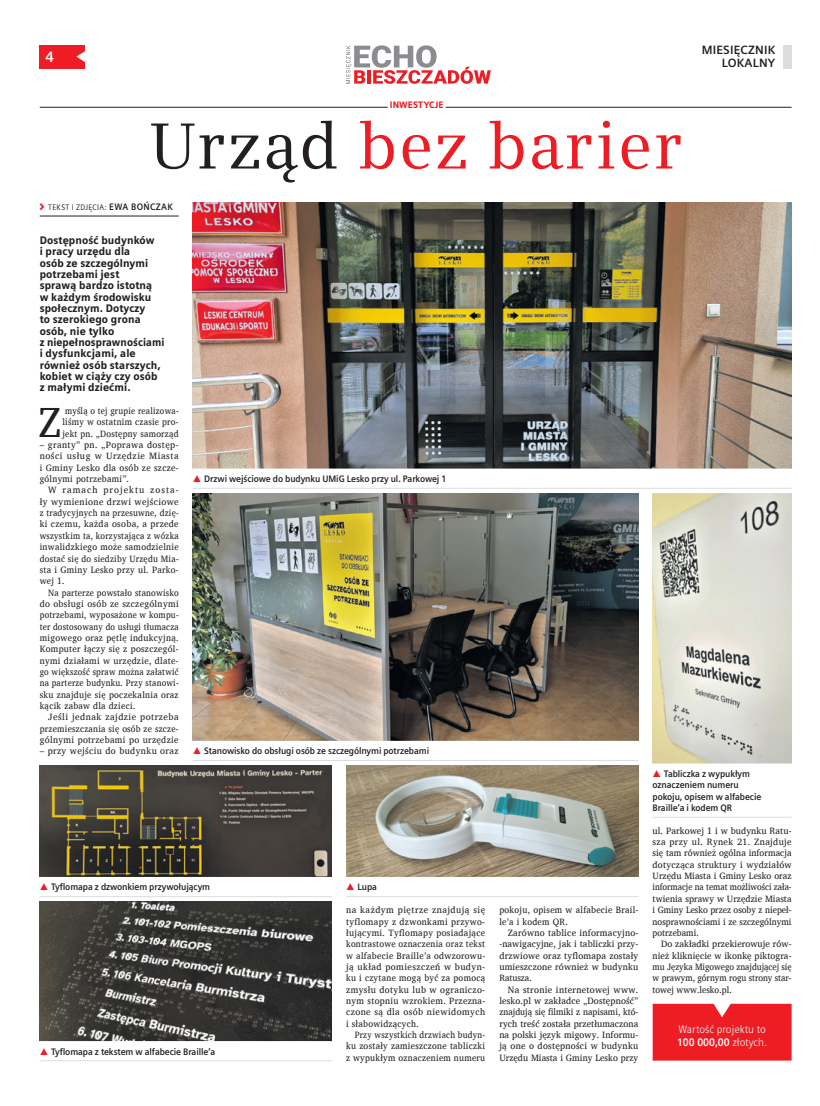
<style>
.page{position:relative;width:820px;height:1106px;background:#fff}
.page>*{position:absolute;margin:0;border:0;box-sizing:border-box;transform-origin:0 0}
.t1{font:65px "Siemens Serif";letter-spacing:.025em;color:#ee1d23}
.t2{font:43.2px "Charis SIL";color:#231f20;scale:.93 1}
.t3{font:700 15px "Siemens Sans";color:#fff}
.t4{font:700 12px/13px "Siemens Sans";letter-spacing:.015em;color:#231f20;text-align:right}
.t5{font:900 11px/11.3px "Siemens Sans";letter-spacing:.01em;color:#231f20;scale:.93 1}
.t6{font:11px/13px "Siemens Sans";color:#dcdddf;scale:.93 1}
.t7{font:9.4px/11.3px "Charis SIL";letter-spacing:.03em;color:#231f20;text-align:justify}
.t8{font:9.4px/11.3px "Charis SIL";letter-spacing:.03em;color:#231f20;text-align:justify;scale:.9 1}
.t9{font:700 9.4px/11.3px "Siemens Sans";letter-spacing:-.01em;color:#231f20;scale:.93 1}
.t10{font:9.4px/11.3px "Charis SIL";letter-spacing:.03em;color:#231f20;text-align:justify;scale:.96 1}
.t11{font:9.4px/11.3px "Charis SIL";letter-spacing:.03em;color:#231f20;scale:.93 1}
.t12{font:900 9.4px "Siemens Sans";letter-spacing:.005em;color:#ee1d23;scale:.93 1}
.t13{font:8px "Siemens Sans";letter-spacing:.04em;color:#231f20;scale:.93 1}
.s1{color:#231f20}
.s2{font-weight:700;font-size:9.4px}
.s3{font-weight:700;color:#fff}
</style>
<div class="page">
<div style="left:40px;top:45px;width:45px;height:23px;background:#ee1d23"></div>
<div style="left:782px;top:45px;width:9px;height:24px;background:#dcdddf"></div>
<svg style="left:346px;top:45px;width:144px;height:39px"></svg>
<svg style="left:76px;top:51px;width:9px;height:11px"></svg>
<hr style="left:40px;top:107px;width:751px;height:1px;background:#231f20">
<div style="left:387px;top:105px;width:58px;height:5px;background:#fff"></div>
<hr style="left:40px;top:215px;width:139px;height:1px;background:#231f20">
<img style="left:193px;top:202px;width:598px;height:266px">
<hr style="left:193px;top:488px;width:598px;height:1px;background:#dcdddf">
<img style="left:193px;top:493px;width:445px;height:248px">
<hr style="left:193px;top:760px;width:445px;height:1px;background:#dcdddf">
<img style="left:40px;top:765px;width:292px;height:112px">
<hr style="left:40px;top:896px;width:292px;height:1px;background:#dcdddf">
<img style="left:40px;top:901px;width:292px;height:140px">
<hr style="left:40px;top:1060px;width:292px;height:1px;background:#dcdddf">
<img style="left:652px;top:493px;width:139px;height:270px">
<hr style="left:652px;top:816px;width:139px;height:1px;background:#dcdddf">
<img style="left:346px;top:765px;width:292px;height:112px">
<hr style="left:346px;top:896px;width:292px;height:1px;background:#dcdddf">
<div style="left:652px;top:1003px;width:139px;height:57px;background:#ee1d23"></div>
<h3 class="t3" style="left:45px;top:49px;width:10px">4</h3>
<p class="t4" style="left:701px;top:44px;width:75px">MIESIĘCZNIK<br>LOKALNY</p>
<p class="t12" style="left:389px;top:99px;width:59px">INWESTYCJE</p>
<h1 class="t1" style="left:149px;top:110px;width:534px"><span class="s1">Urząd</span> bez barier</h1>
<p class="t13" style="left:48px;top:203px;width:135px">TEKST I ZDJĘCIA: <span class="s2">EWA BOŃCZAK</span></p>
<p class="t5" style="left:40px;top:234px;width:136px">Dostępność budynków<br>i pracy urzędu dla<br>osób ze szczególnymi potrzebami jest<br>sprawą bardzo istotną<br>w każdym środowisku społecznym. Dotyczy<br>to szerokiego grona osób, nie tylko<br>z niepełnosprawnościami i dysfunkcjami, ale również osób starszych, kobiet w ciąży czy osób z małymi dziećmi.</p>
<h2 class="t2" style="left:38px;top:396px;width:26px">Z</h2>
<p class="t8" style="left:62px;top:405px;width:131px">myślą o tej grupie realizowa&shy;liśmy w ostatnim czasie pro&shy;jekt pn. „Dostępny samorząd</p>
<p class="t7" style="left:40px;top:439px;width:140px">– granty” pn. „Poprawa dostęp&shy;ności usług w Urzędzie Miasta i Gminy Lesko dla osób ze szcze&shy;gólnymi potrzebami”.</p>
<p class="t7" style="left:40px;top:484px;width:140px;text-indent:9px">W ramach projektu zosta&shy;ły wymienione drzwi wejściowe z tradycyjnych na przesuwne, dzię&shy;ki czemu, każda osoba, a przede wszystkim ta, korzystająca z wózka inwalidzkiego może samodzielnie dostać się do siedziby Urzędu Mia&shy;sta i Gminy Lesko przy ul. Parko&shy;wej 1.</p>
<p class="t8" style="left:40px;top:586px;width:156px;text-indent:9px">Na parterze powstało stanowisko do obsługi osób ze szczególnymi potrzebami, wyposażone w kompu&shy;ter dostosowany do usługi tłumacza migowego oraz pętlę indukcyjną.<br>Komputer łączy się z poszczegól&shy;nymi działami w urzędzie, dlate&shy;go większość spraw można załatwić na parterze budynku. Przy stanowi&shy;sku znajduje się poczekalnia oraz kącik zabaw dla dzieci.</p>
<p class="t7" style="left:40px;top:711px;width:140px;text-indent:9px">Jeśli jednak zajdzie potrzeba przemieszczania się osób ze szcze&shy;gólnymi potrzebami po urzędzie</p>
<p class="t7" style="left:40px;top:745px;width:140px">– przy wejściu do budynku oraz</p>
<p class="t9" style="left:204px;top:473px;width:262px">Drzwi wejściowe do budynku UMiG Lesko przy ul. Parkowej 1</p>
<p class="t9" style="left:204px;top:745px;width:243px">Stanowisko do obsługi osób ze szczególnymi potrzebami</p>
<p class="t9" style="left:51px;top:881px;width:172px">Tyflomapa z dzwonkiem przywołującym</p>
<p class="t9" style="left:51px;top:1045px;width:178px">Tyflomapa z tekstem w alfabecie Braille’a</p>
<p class="t9" style="left:357px;top:881px;width:23px">Lupa</p>
<p class="t7" style="left:346px;top:904px;width:140px">na każdym piętrze znajdują się tyflomapy z dzwonkami przywo&shy;łującymi. Tyflomapy posiadające kontrastowe oznaczenia oraz tekst w alfabecie Braille’a odwzorowu&shy;ją układ pomieszczeń w budyn&shy;ku i czytane mogą być za pomocą zmysłu dotyku lub w ograniczo&shy;nym stopniu wzrokiem. Przezna&shy;czone są dla osób niewidomych i słabowidzących.</p>
<p class="t8" style="left:346px;top:1029px;width:156px;text-indent:9px">Przy wszystkich drzwiach budyn&shy;ku zostały zamieszczone tabliczki z wypukłym oznaczeniem numeru</p>
<p class="t11" style="left:499px;top:904px;width:151px">pokoju, opisem w alfabecie Brail&shy;le’a i kodem QR.</p>
<p class="t7" style="left:499px;top:927px;width:140px;text-indent:9px">Zarówno tablice informacyjno--nawigacyjne, jak i tabliczki przy&shy;drzwiowe oraz tyflomapa zostały umieszczone również w budynku Ratusza.</p>
<p class="t7" style="left:499px;top:983px;width:140px;text-indent:9px">Na stronie internetowej www. lesko.pl w zakładce „Dostępność” znajdują się filmiki z napisami, któ&shy;rych treść została przetłumaczona na polski język migowy. Informu&shy;ją one o dostępności w budynku Urzędu Miasta i Gminy Lesko przy</p>
<p class="t9" style="left:652px;top:768px;width:118px;text-indent:11px">Tabliczka z wypukłym oznaczeniem numeru pokoju, opisem w alfabecie<br>Braille’a i kodem QR</p>
<p class="t7" style="left:652px;top:824px;width:140px">ul. Parkowej 1 i w budynku Ratu&shy;sza przy ul. Rynek 21. Znajduje się tam również ogólna informacja dotycząca struktury i wydziałów Urzędu Miasta i Gminy Lesko oraz informacje na temat możliwości zała&shy;twienia sprawy w Urzędzie Miasta i Gminy Lesko przez osoby z niepeł&shy;nosprawnościami i ze szczególnymi potrzebami.</p>
<p class="t10" style="left:652px;top:938px;width:146px;text-indent:9px">Do zakładki przekierowuje rów&shy;nież kliknięcie w ikonkę piktogra&shy;mu Języka Migowego znajdującej się w prawym, górnym rogu strony star&shy;towej www.lesko.pl.</p>
<p class="t6" style="left:676px;top:1022px;width:98px">Wartość projektu to<br><span class="s3">100 000,00</span> złotych.</p>
</div>
